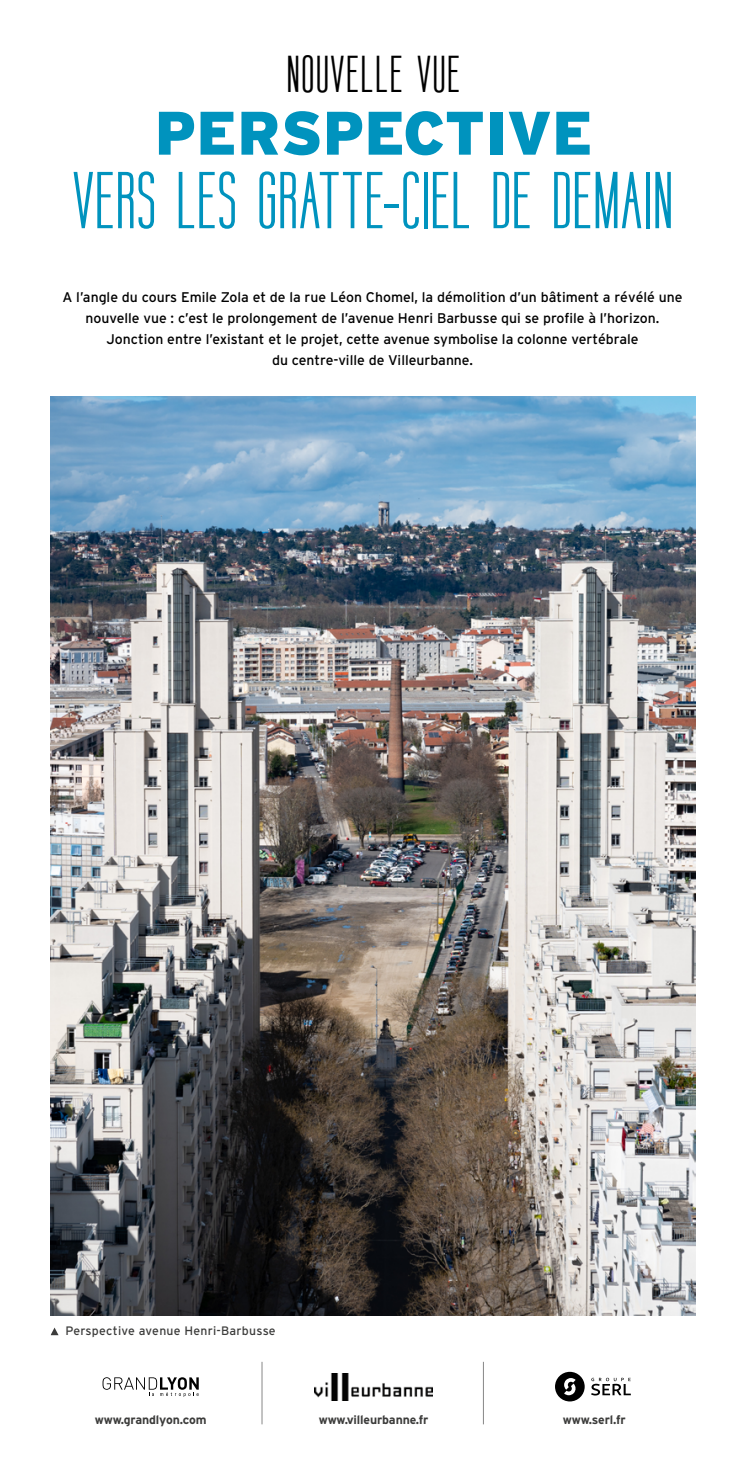
<style>
.page{position:relative;width:745px;height:1474px;background:#fff}
.page>*{position:absolute;margin:0;border:0;box-sizing:border-box;transform-origin:0 0}
.t1{font:700 70px "Sweetmix 1";color:#0093be}
.t2{font:900 61.25px "Interstate";color:#0093be}
.t3{font:700 45.5px "Sweetmix 1";letter-spacing:.025em;color:#000}
.t4{font:14px/21px "Interstate";color:#000;text-align:center}
.t5{font:700 12.25px "Interstate";letter-spacing:-.01em;color:#3c3c3b}
.t6{font:12.25px "Interstate";letter-spacing:.02em;color:#3c3c3b}
</style>
<div class="page">
<img style="left:50px;top:396px;width:644px;height:919px">
<img style="left:314px;top:1373px;width:118px;height:27px">
<hr style="left:261px;top:1361px;width:1px;height:63px;background:#878787">
<hr style="left:482px;top:1361px;width:1px;height:63px;background:#878787">
<svg style="left:591px;top:1377px;width:39px;height:18px"></svg>
<svg style="left:555px;top:1371px;width:29px;height:30px"></svg>
<svg style="left:102px;top:1377px;width:97px;height:19px"></svg>
<svg style="left:52px;top:1327px;width:6px;height:8px"></svg>
<h3 class="t3" style="left:286px;top:46px;width:175px">NOUVELLE VUE</h3>
<h2 class="t2" style="left:154px;top:98px;width:439px">PERSPECTIVE</h2>
<h1 class="t1" style="left:73px;top:159px;width:601px">VERS LES GRATTE-CIEL DE DEMAIN</h1>
<p class="t4" style="left:62px;top:286px;width:621px">A l’angle du cours Emile Zola et de la rue Léon Chomel, la démolition d’un bâtiment a révélé une nouvelle vue : c’est le prolongement de l’avenue Henri Barbusse qui se profile à l’horizon.<br>Jonction entre l’existant et le projet, cette avenue symbolise la colonne vertébrale<br>du centre-ville de Villeurbanne.</p>
<p class="t6" style="left:65px;top:1324px;width:212px">Perspective avenue Henri-Barbusse</p>
<p class="t5" style="left:95px;top:1413px;width:113px">www.grandlyon.com</p>
<p class="t5" style="left:318px;top:1413px;width:111px">www.villeurbanne.fr</p>
<p class="t5" style="left:562px;top:1413px;width:65px">www.serl.fr</p>
</div>
